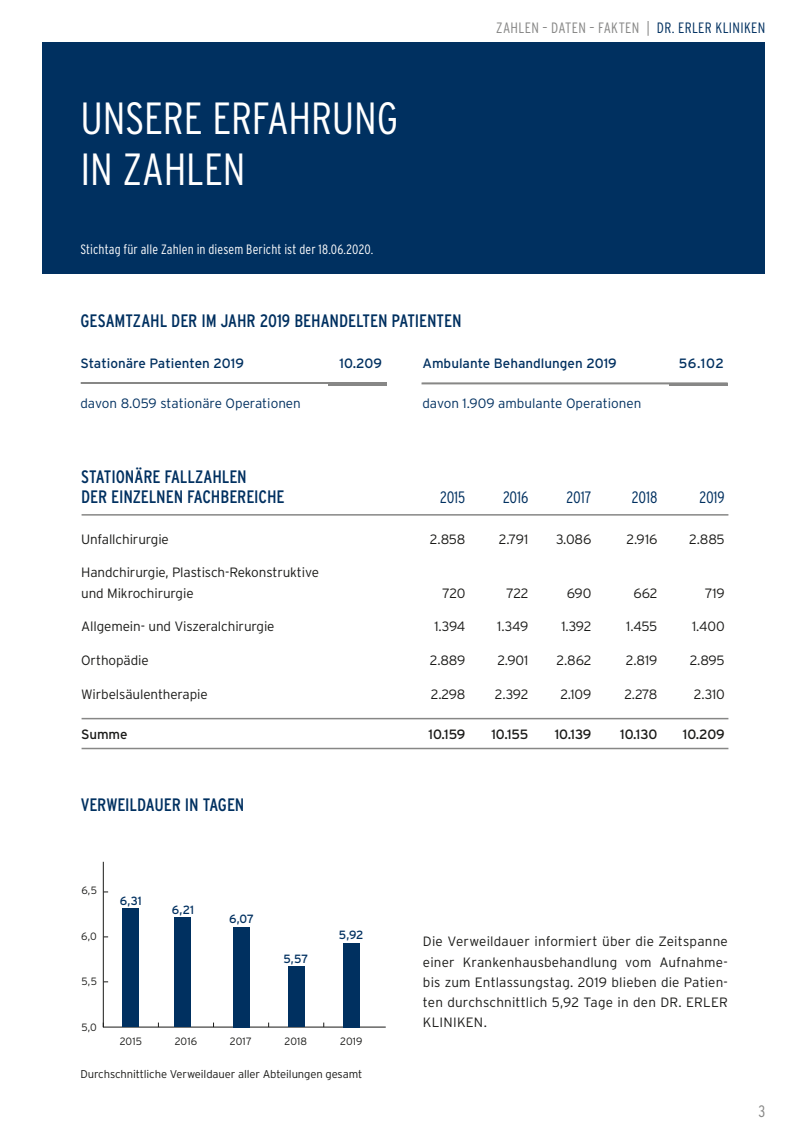
<style>
.page{position:relative;width:808px;height:1140px;background:#fff}
.page>*{position:absolute;margin:0;border:0;box-sizing:border-box;transform-origin:0 0}
.t1{font:300 condensed 45px/51px "Interstate";letter-spacing:-.005em;color:#fff}
.t2{font:condensed 18px/20.2px "Interstate";letter-spacing:-.005em;color:#003060}
.t3{font:300 condensed 16.5px "Interstate";letter-spacing:-.01em;color:#003060}
.t4{font:300 condensed 16.5px "Interstate";color:#878786}
.t5{font:300 condensed 15px "Interstate";letter-spacing:.02em;color:#878786}
.t6{font:300 13.5px/20.2px "Interstate";letter-spacing:-.01em;color:#1a1a18;text-align:justify}
.t7{font:300 13.5px "Interstate";color:#003060}
.t8{font:13.5px "Interstate";color:#003060}
.t9{font:300 condensed 13.5px "Interstate";letter-spacing:.005em;color:#fff}
.t10{font:13.5px "Interstate";letter-spacing:-.01em;color:#1a1a18}
.t11{font:11.85px "Interstate";color:#003060}
.t12{font:300 11.25px "Interstate";letter-spacing:-.01em;color:#1a1a18}
.t13{font:300 10.65px "Interstate";letter-spacing:.01em;color:#1a1a18}
.s1{color:#003060}
</style>
<div class="page">
<div style="left:43px;top:42px;width:722px;height:232px;background:#003060"></div>
<div style="left:81px;top:382px;width:306px;height:2px;border:2px solid #878786"></div>
<div style="left:421px;top:382px;width:307px;height:2px;border:2px solid #878786"></div>
<hr style="left:329px;top:383px;width:58px;height:2px;background:#878786">
<hr style="left:670px;top:383px;width:58px;height:2px;background:#878786">
<hr style="left:82px;top:718px;width:646px;height:1px;background:#878786">
<hr style="left:82px;top:747px;width:646px;height:2px;background:#878786">
<hr style="left:82px;top:514px;width:646px;height:1px;background:#878786">
<hr style="left:103px;top:861px;width:1px;height:166px;background:#1a1a18">
<hr style="left:103px;top:1026px;width:283px;height:1px;background:#1a1a18">
<div style="left:123px;top:908px;width:16px;height:119px;background:#003060"></div>
<div style="left:175px;top:917px;width:16px;height:110px;background:#003060"></div>
<div style="left:233px;top:927px;width:16px;height:100px;background:#003060"></div>
<div style="left:288px;top:966px;width:16px;height:61px;background:#003060"></div>
<div style="left:343px;top:943px;width:16px;height:84px;background:#003060"></div>
<h1 class="t1" style="left:80px;top:92px;width:319px">UNSERE ERFAHRUNG<br>IN ZAHLEN</h1>
<p class="t9" style="left:80px;top:242px;width:294px">Stichtag für alle Zahlen in diesem Bericht ist der 18.06.2020.</p>
<p class="t5" style="left:496px;top:19px;width:271px">ZAHLEN – DATEN – FAKTEN | <span class="s1">DR. ERLER KLINIKEN</span></p>
<h2 class="t2" style="left:80px;top:310px;width:383px">GESAMTZAHL DER IM JAHR 2019 BEHANDELTEN PATIENTEN</h2>
<p class="t8" style="left:80px;top:355px;width:165px">Stationäre Patienten 2019</p>
<p class="t8" style="left:339px;top:355px;width:44px">10.209</p>
<p class="t7" style="left:80px;top:396px;width:222px">davon 8.059 stationäre Operationen</p>
<p class="t8" style="left:422px;top:355px;width:196px">Ambulante Behandlungen 2019</p>
<p class="t8" style="left:679px;top:355px;width:47px">56.102</p>
<p class="t7" style="left:422px;top:396px;width:220px">davon 1.909 ambulante Operationen</p>
<h2 class="t2" style="left:81px;top:466px;width:205px">STATIONÄRE FALLZAHLEN<br>DER EINZELNEN FACHBEREICHE</h2>
<p class="t3" style="left:440px;top:488px;width:27px">2015</p>
<p class="t3" style="left:503px;top:488px;width:27px">2016</p>
<p class="t3" style="left:567px;top:488px;width:26px">2017</p>
<p class="t3" style="left:632px;top:488px;width:27px">2018</p>
<p class="t3" style="left:699px;top:488px;width:27px">2019</p>
<p class="t6" style="left:81px;top:528px;width:89px">Unfallchirurgie</p>
<p class="t6" style="left:430px;top:528px;width:37px">2.858</p>
<p class="t6" style="left:499px;top:528px;width:31px">2.791</p>
<p class="t6" style="left:556px;top:528px;width:37px">3.086</p>
<p class="t6" style="left:626px;top:528px;width:32px">2.916</p>
<p class="t6" style="left:689px;top:528px;width:37px">2.885</p>
<p class="t6" style="left:81px;top:562px;width:239px">Handchirurgie, Plastisch-Rekonstruktive und Mikrochirurgie</p>
<p class="t6" style="left:443px;top:582px;width:24px">720</p>
<p class="t6" style="left:507px;top:582px;width:23px">722</p>
<p class="t6" style="left:567px;top:582px;width:26px">690</p>
<p class="t6" style="left:633px;top:582px;width:25px">662</p>
<p class="t6" style="left:705px;top:582px;width:21px">719</p>
<p class="t6" style="left:81px;top:616px;width:195px">Allgemein- und Viszeralchirurgie</p>
<p class="t6" style="left:434px;top:616px;width:32px">1.394</p>
<p class="t6" style="left:497px;top:616px;width:33px">1.349</p>
<p class="t6" style="left:561px;top:616px;width:32px">1.392</p>
<p class="t6" style="left:626px;top:616px;width:33px">1.455</p>
<p class="t6" style="left:692px;top:616px;width:34px">1.400</p>
<p class="t6" style="left:81px;top:650px;width:69px">Orthopädie</p>
<p class="t6" style="left:430px;top:650px;width:37px">2.889</p>
<p class="t6" style="left:497px;top:650px;width:33px">2.901</p>
<p class="t6" style="left:556px;top:650px;width:36px">2.862</p>
<p class="t6" style="left:626px;top:650px;width:33px">2.819</p>
<p class="t6" style="left:690px;top:650px;width:37px">2.895</p>
<p class="t6" style="left:81px;top:684px;width:128px">Wirbelsäulentherapie</p>
<p class="t6" style="left:431px;top:684px;width:36px">2.298</p>
<p class="t6" style="left:495px;top:684px;width:35px">2.392</p>
<p class="t6" style="left:560px;top:684px;width:33px">2.109</p>
<p class="t6" style="left:624px;top:684px;width:35px">2.278</p>
<p class="t6" style="left:694px;top:684px;width:33px">2.310</p>
<p class="t10" style="left:81px;top:727px;width:48px">Summe</p>
<p class="t10" style="left:428px;top:727px;width:38px">10.159</p>
<p class="t10" style="left:491px;top:727px;width:39px">10.155</p>
<p class="t10" style="left:555px;top:727px;width:38px">10.139</p>
<p class="t10" style="left:620px;top:727px;width:39px">10.130</p>
<p class="t10" style="left:683px;top:727px;width:43px">10.209</p>
<h2 class="t2" style="left:81px;top:794px;width:165px">VERWEILDAUER IN TAGEN</h2>
<p class="t13" style="left:81px;top:884px;width:17px">6,5</p>
<p class="t13" style="left:81px;top:930px;width:17px">6,0</p>
<p class="t13" style="left:82px;top:975px;width:17px">5,5</p>
<p class="t13" style="left:81px;top:1021px;width:17px">5,0</p>
<p class="t11" style="left:120px;top:894px;width:24px">6,31</p>
<p class="t11" style="left:172px;top:903px;width:24px">6,21</p>
<p class="t11" style="left:229px;top:912px;width:27px">6,07</p>
<p class="t11" style="left:283px;top:952px;width:27px">5,57</p>
<p class="t11" style="left:339px;top:928px;width:26px">5,92</p>
<p class="t13" style="left:120px;top:1035px;width:24px">2015</p>
<p class="t13" style="left:175px;top:1035px;width:24px">2016</p>
<p class="t13" style="left:230px;top:1035px;width:23px">2017</p>
<p class="t13" style="left:285px;top:1035px;width:24px">2018</p>
<p class="t13" style="left:340px;top:1035px;width:24px">2019</p>
<p class="t12" style="left:80px;top:1068px;width:283px">Durchschnittliche Verweildauer aller Abteilungen gesamt</p>
<p class="t6" style="left:423px;top:931px;width:306px">Die Verweildauer informiert über die Zeitspanne einer Krankenhausbehandlung vom Aufnahme&shy;bis zum Entlassungstag. 2019 blieben die Patien&shy;ten durchschnittlich 5,92 Tage in den DR. ERLER KLINIKEN.</p>
<p class="t4" style="left:758px;top:1102px;width:8px">3</p>
</div>
